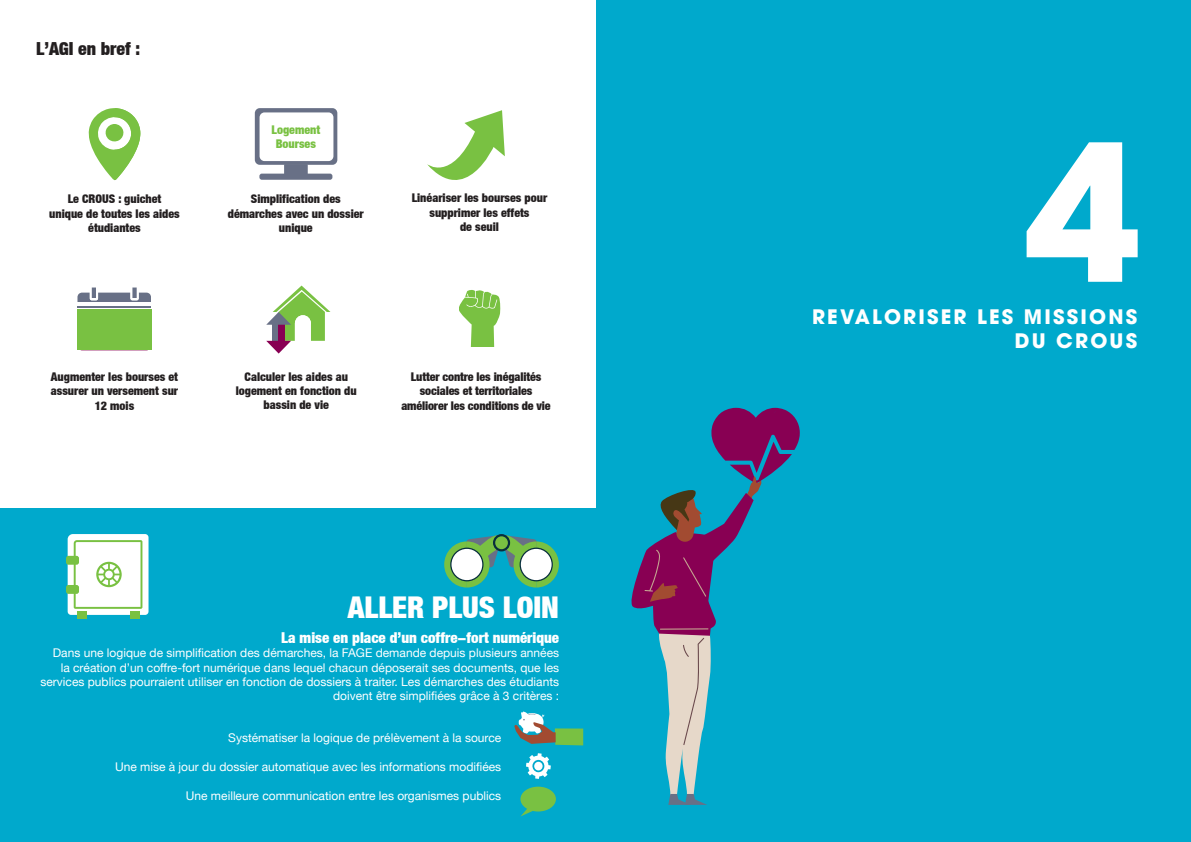
<style>
.page{position:relative;width:1191px;height:842px;background:#fff}
.page>*{position:absolute;margin:0;border:0;box-sizing:border-box;transform-origin:0 0}
.t1{font:900 condensed 30px "Helvetica Neue LT";color:#fff}
.t2{font:700 20px/24px "Avant Garde LT";letter-spacing:.11em;color:#fff;text-align:right}
.t3{font:900 condensed 18px "Helvetica Neue LT";color:#231f20}
.t4{font:900 condensed 15px "Helvetica Neue LT";color:#fff}
.t5{font:12px/14.4px "Helvetica Neue LT";color:#fff;text-align:right}
.t6{font:900 condensed 12px/14.4px "Helvetica Neue LT";color:#231f20;text-align:center}
.t7{font:900 condensed 12px/14.4px "Helvetica Neue LT";color:#79c142;text-align:center}
</style>
<div class="page">
<div style="left:596px;top:1px;width:595px;height:841px;background:#00a9cc"></div>
<svg style="left:1026px;top:142px;width:111px;height:140px"></svg>
<svg style="left:631px;top:408px;width:169px;height:397px"></svg>
<div style="left:0;top:509px;width:604px;height:333px;background:#00a9cc"></div>
<svg style="left:444px;top:535px;width:115px;height:52px"></svg>
<svg style="left:493px;top:534px;width:17px;height:17px"></svg>
<div style="left:495px;top:536px;width:13px;height:13px;background:#79c142;border-radius:50%"></div>
<svg style="left:514px;top:711px;width:69px;height:34px"></svg>
<div style="left:520px;top:787px;width:36px;height:24px;background:#79c142;border-radius:50%"></div>
<svg style="left:521px;top:803px;width:20px;height:13px"></svg>
<svg style="left:526px;top:753px;width:25px;height:26px"></svg>
<div style="left:534px;top:762px;width:8px;height:8px;background:#fff;border-radius:50%"></div>
<div style="left:77px;top:612px;width:9px;height:7px;background:#79c142"></div>
<div style="left:130px;top:612px;width:9px;height:7px;background:#79c142"></div>
<svg style="left:68px;top:534px;width:80px;height:81px;background:#ecf6e5"></svg>
<div style="left:66px;top:556px;width:13px;height:9px;background:#79c142;border-radius:2px"></div>
<div style="left:66px;top:585px;width:13px;height:9px;background:#79c142;border-radius:2px"></div>
<svg style="left:88px;top:108px;width:53px;height:72px"></svg>
<svg style="left:427px;top:110px;width:78px;height:70px"></svg>
<svg style="left:266px;top:286px;width:64px;height:68px"></svg>
<hr style="left:77px;top:305px;width:74px;height:3px;background:#687086">
<svg style="left:77px;top:287px;width:74px;height:15px"></svg>
<div style="left:77px;top:309px;width:75px;height:41px;background:#79c142"></div>
<div style="left:284px;top:164px;width:24px;height:13px;background:#687086"></div>
<div style="left:259px;top:174px;width:73px;height:6px;background:#687086;border-radius:2px"></div>
<svg style="left:255px;top:108px;width:82px;height:57px"></svg>
<svg style="left:459px;top:290px;width:41px;height:57px"></svg>
<h3 class="t3" style="left:36px;top:37px;width:106px">L’AGI en bref :</h3>
<p class="t6" style="left:49px;top:192px;width:132px">Le CROUS : guichet<br>unique de toutes les aides étudiantes</p>
<p class="t7" style="left:271px;top:122px;width:50px">Logement<br>Bourses</p>
<p class="t6" style="left:228px;top:192px;width:137px">Simplification des démarches avec un dossier unique</p>
<p class="t6" style="left:412px;top:190px;width:137px">Linéariser les bourses pour supprimer les effets<br>de seuil</p>
<p class="t6" style="left:51px;top:369px;width:129px">Augmenter les bourses et assurer un versement sur<br>12 mois</p>
<p class="t6" style="left:236px;top:369px;width:122px">Calculer les aides au logement en fonction du bassin de vie</p>
<p class="t6" style="left:401px;top:369px;width:151px">Lutter contre les inégalités sociales et territoriales améliorer les conditions de vie</p>
<h1 class="t1" style="left:348px;top:588px;width:213px">ALLER PLUS LOIN</h1>
<p class="t4" style="left:281px;top:628px;width:279px">La mise en place d’un coffre-fort numérique</p>
<p class="t5" style="left:40px;top:646px;width:520px">Dans une logique de simplification des démarches, la FAGE demande depuis plusieurs années<br>la création d’un coffre-fort numérique dans lequel chacun déposerait ses documents, que les services publics pourraient utiliser en fonction de dossiers à traiter. Les démarches des étudiants doivent être simplifiées grâce à 3 critères :</p>
<p class="t5" style="left:228px;top:730px;width:274px">Systématiser la logique de prélèvement à la source</p>
<p class="t5" style="left:115px;top:759px;width:388px">Une mise à jour du dossier automatique avec les informations modifiées</p>
<p class="t5" style="left:186px;top:788px;width:317px">Une meilleure communication entre les organismes publics</p>
<h2 class="t2" style="left:812px;top:305px;width:327px">REVALORISER LES MISSIONS<br>DU CROUS</h2>
</div>
